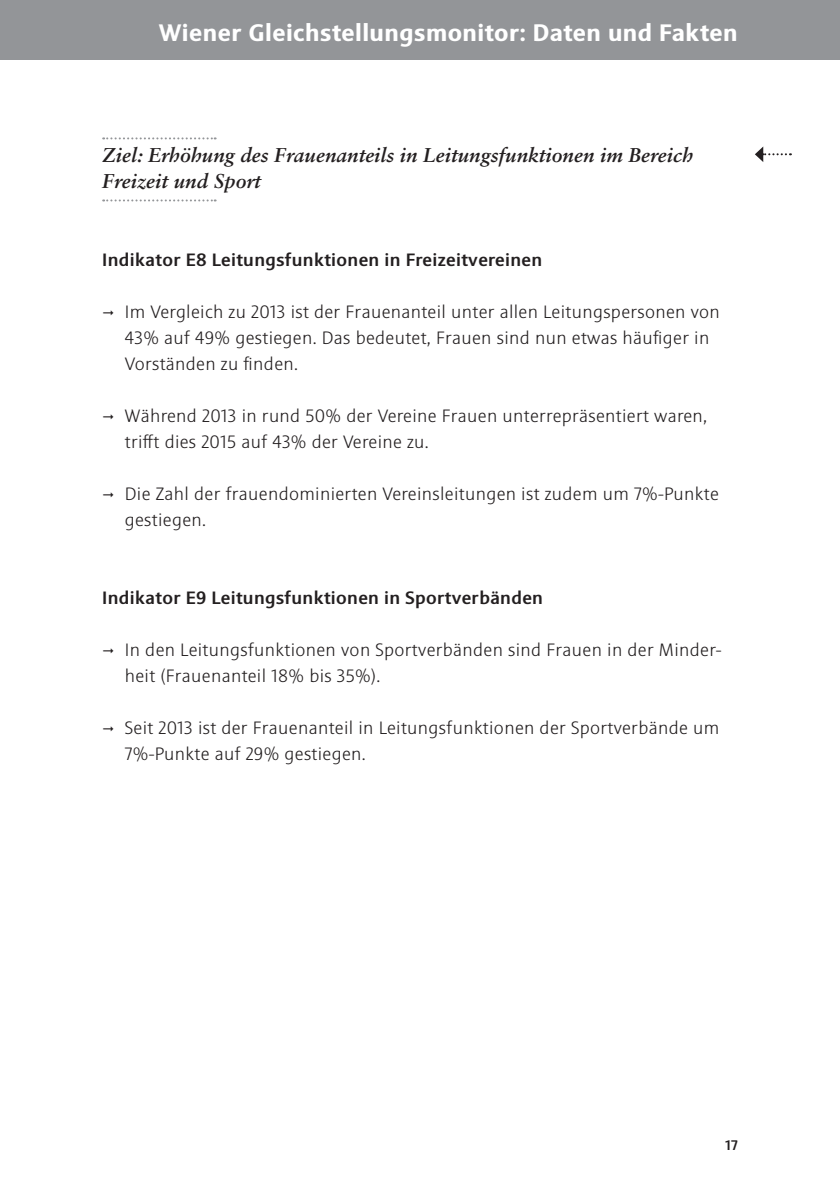
<style>
.page{position:relative;width:840px;height:1191px;background:#fff}
.page>*{position:absolute;margin:0;border:0;box-sizing:border-box;transform-origin:0 0}
.t1{font:700 24px "Sinova Pro";letter-spacing:.02em;color:#fff}
.t2{font:italic 700 20px/26px "Sabon LT";color:#231f20}
.t3{font:300 18px/26px "Sinova Pro";letter-spacing:.02em;color:#231f20}
.t4{font:500 18px "Sinova Pro";letter-spacing:.02em;color:#231f20}
.t5{font:500 14px "Sinova Pro";color:#231f20}
</style>
<div class="page">
<div style="left:0;top:0;width:839px;height:60px;background:#939598"></div>
<svg style="left:103px;top:137px;width:112px;height:2px"></svg>
<svg style="left:103px;top:199px;width:112px;height:2px"></svg>
<svg style="left:755px;top:146px;width:35px;height:16px"></svg>
<h1 class="t1" style="left:159px;top:18px;width:580px">Wiener Gleichstellungsmonitor: Daten und Fakten</h1>
<p class="t2" style="left:102px;top:142px;width:592px">Ziel: Erhöhung des Frauenanteils in Leitungsfunktionen im Bereich<br>Freizeit und Sport</p>
<p class="t4" style="left:102px;top:249px;width:441px">Indikator E8 Leitungsfunktionen in Freizeitvereinen</p>
<p class="t3" style="left:125px;top:299px;width:596px">Im Vergleich zu 2013 ist der Frauenanteil unter allen Leitungspersonen von<br>43% auf 49% gestiegen. Das bedeutet, Frauen sind nun etwas häufiger in<br>Vorständen zu finden.</p>
<p class="t3" style="left:125px;top:403px;width:583px">Während 2013 in rund 50% der Vereine Frauen unterrepräsentiert waren, trifft dies 2015 auf 43% der Vereine zu.</p>
<p class="t3" style="left:125px;top:481px;width:595px">Die Zahl der frauendominierten Vereinsleitungen ist zudem um 7%-Punkte gestiegen.</p>
<p class="t4" style="left:102px;top:587px;width:442px">Indikator E9 Leitungsfunktionen in Sportverbänden</p>
<p class="t3" style="left:125px;top:637px;width:598px">In den Leitungsfunktionen von Sportverbänden sind Frauen in der Minder&shy;heit (Frauenanteil 18% bis 35%).</p>
<p class="t3" style="left:125px;top:715px;width:595px">Seit 2013 ist der Frauenanteil in Leitungsfunktionen der Sportverbände um<br>7%-Punkte auf 29% gestiegen.</p>
<p class="t5" style="left:725px;top:1137px;width:14px">17</p>
</div>
